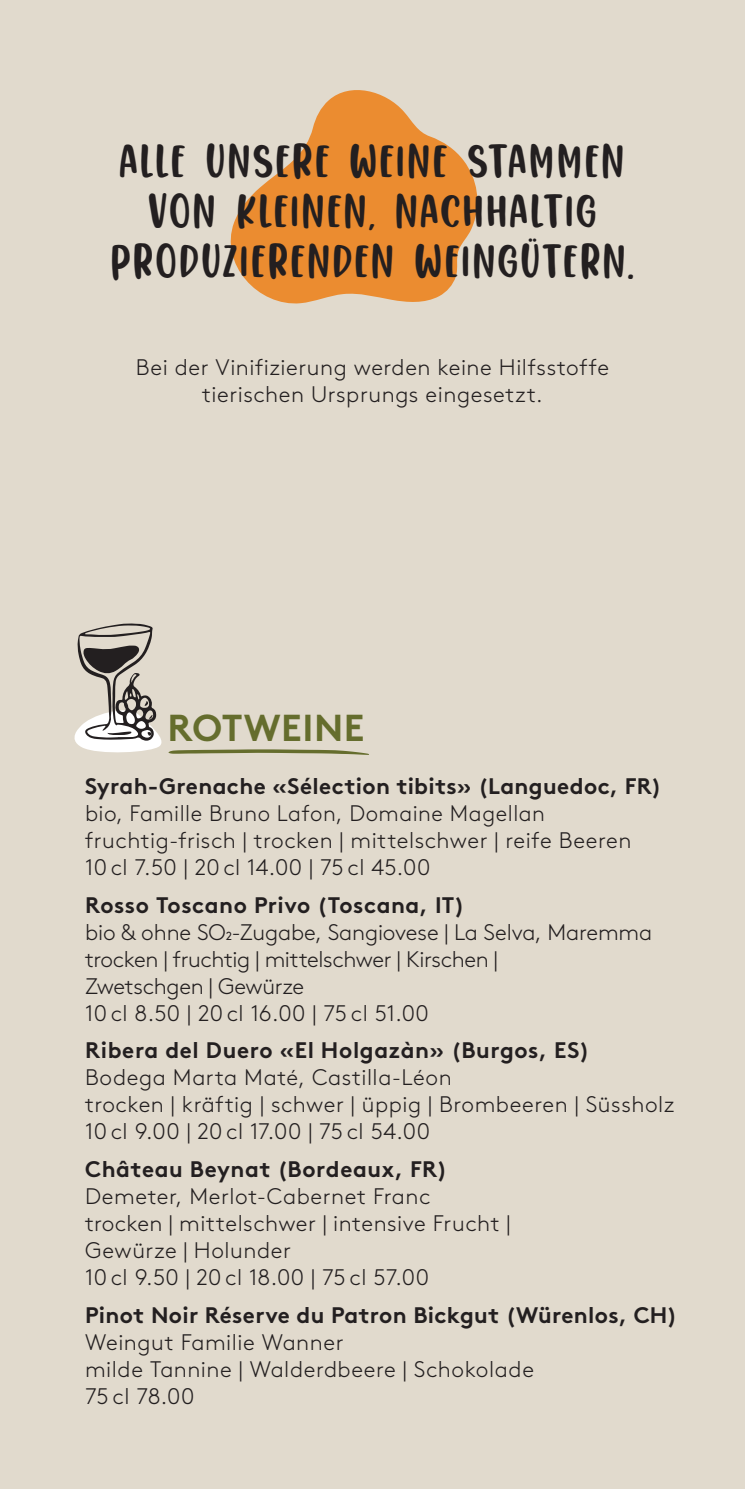
<style>
.page{position:relative;width:745px;height:1489px;background:#fff}
.page>*{position:absolute;margin:0;border:0;box-sizing:border-box;transform-origin:0 0}
.t1{font:40px/50px "Snowy Night";letter-spacing:.05em;color:#231f20;text-align:center}
.t2{font:700 37.5px "Brown Std";letter-spacing:.015em;color:#656d2d}
.t3{font:300 22.5px/27px "Brown Std";letter-spacing:.02em;color:#231f20}
.t4{font:700 22.5px "Brown Std";letter-spacing:.02em;color:#231f20}
.t5{font:300 22.5px/27px "Brown Std";letter-spacing:-.015em;color:#231f20}
</style>
<div class="page">
<div style="left:0;top:0;width:744px;height:1488px;background:#e1dacd"></div>
<svg style="left:74px;top:623px;width:295px;height:132px"></svg>
<svg style="left:230px;top:90px;width:248px;height:214px;fill:#eb8c30"></svg>
<h1 class="t1" style="left:110px;top:135px;width:526px">ALLE UNSERE WEINE STAMMEN<br>VON KLEINEN, NACHHALTIG<br>PRODUZIERENDEN WEINGÜTERN.</h1>
<p class="t3" style="left:136px;top:354px;width:474px;text-align:center">Bei der Vinifizierung werden keine Hilfsstoffe tierischen Ursprungs eingesetzt.</p>
<h2 class="t2" style="left:167px;top:704px;width:198px">ROTWEINE</h2>
<p class="t4" style="left:85px;top:772px;width:577px">Syrah-Grenache «Sélection tibits» (Languedoc, FR)</p>
<p class="t3" style="left:85px;top:800px;width:547px">bio, Famille Bruno Lafon, Domaine Magellan fruchtig-frisch | trocken | mittelschwer | reife Beeren<br>10 cl 7.50 | 20 cl 14.00 | 75 cl 45.00</p>
<p class="t4" style="left:85px;top:891px;width:381px">Rosso Toscano Privo (Toscana, IT)</p>
<p class="t5" style="left:85px;top:918px;width:568px">bio &amp; ohne SO2-Zugabe, Sangiovese | La Selva, Maremma trocken | fruchtig | mittelschwer | Kirschen |<br>Zwetschgen | Gewürze<br>10 cl 8.50 | 20 cl 16.00 | 75 cl 51.00</p>
<p class="t4" style="left:85px;top:1036px;width:505px">Ribera del Duero «El Holgazàn» (Burgos, ES)</p>
<p class="t3" style="left:85px;top:1064px;width:590px">Bodega Marta Maté, Castilla-Léon<br>trocken | kräftig | schwer | üppig | Brombeeren | Süssholz<br>10 cl 9.00 | 20 cl 17.00 | 75 cl 54.00</p>
<p class="t4" style="left:85px;top:1155px;width:363px">Château Beynat (Bordeaux, FR)</p>
<p class="t3" style="left:85px;top:1183px;width:426px">Demeter, Merlot-Cabernet Franc trocken | mittelschwer | intensive Frucht |<br>Gewürze | Holunder<br>10 cl 9.50 | 20 cl 18.00 | 75 cl 57.00</p>
<p class="t4" style="left:85px;top:1301px;width:593px">Pinot Noir Réserve du Patron Bickgut (Würenlos, CH)</p>
<p class="t3" style="left:85px;top:1328px;width:450px">Weingut Familie Wanner<br>milde Tannine | Walderdbeere | Schokolade<br>75 cl 78.00</p>
</div>
